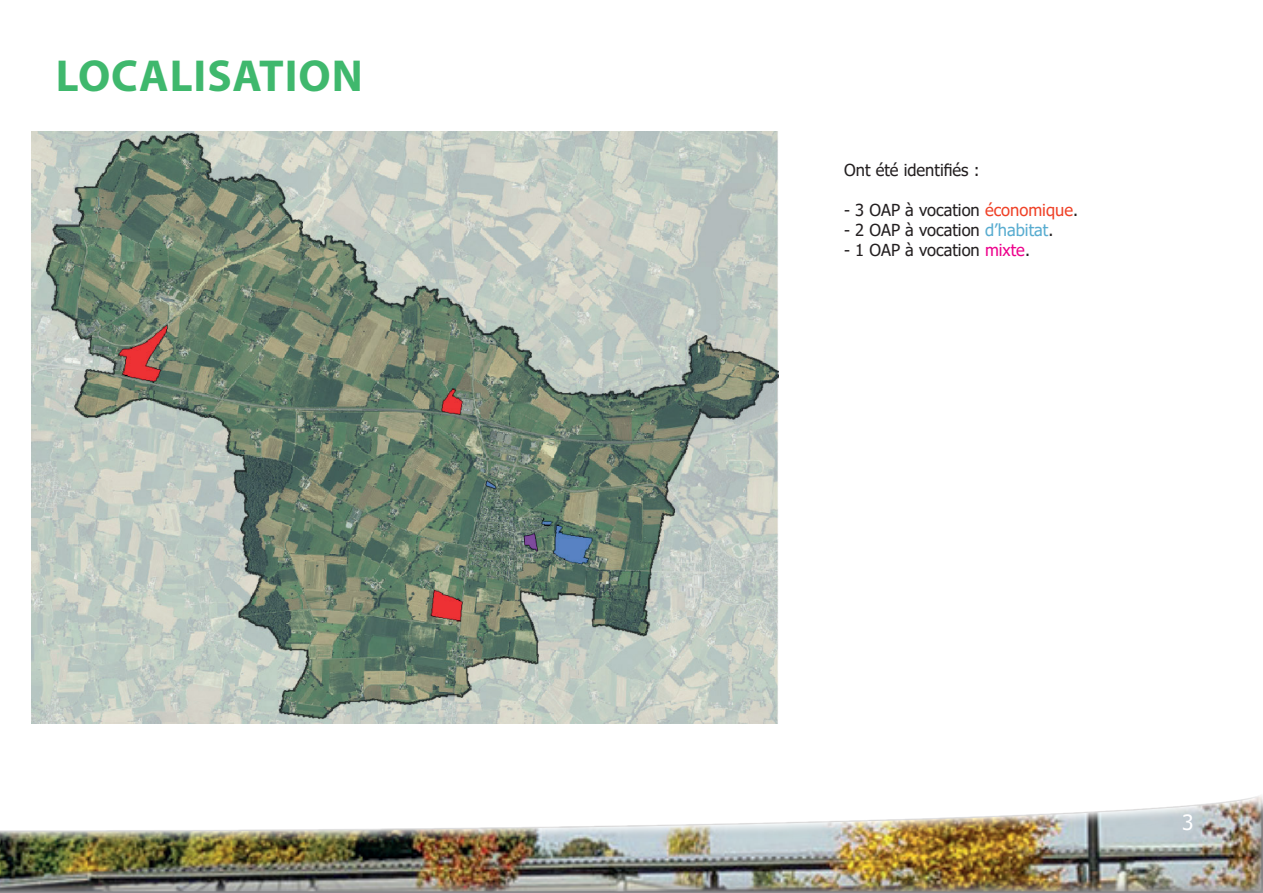
<style>
.page{position:relative;width:1263px;height:893px;background:#fff}
.page>*{position:absolute;margin:0;border:0;box-sizing:border-box;transform-origin:0 0}
.t1{font:700 45px "Myriad Pro";letter-spacing:.02em;color:#3fb86d}
.t2{font:21px "Tahoma";color:#fff}
.t3{font:16.5px "Tahoma";color:#231f20}
.s1{color:#ef4127}
.s2{color:#58acd0}
.s3{color:#ed028c}
</style>
<div class="page">
<img style="left:0;top:796px;width:1263px;height:97px">
<img style="left:32px;top:132px;width:746px;height:591px">
<h1 class="t1" style="left:56px;top:46px;width:308px">LOCALISATION</h1>
<p class="t3" style="left:844px;top:159px;width:137px">Ont été identifiés :</p>
<p class="t3" style="left:844px;top:199px;width:235px">- 3 OAP à vocation <span class="s1">économique</span>.</p>
<p class="t3" style="left:844px;top:219px;width:211px">- 2 OAP à vocation <span class="s2">d’habitat</span>.</p>
<p class="t3" style="left:844px;top:238px;width:187px">- 1 OAP à vocation <span class="s3">mixte</span>.</p>
<p class="t2" style="left:1182px;top:808px;width:13px">3</p>
</div>
